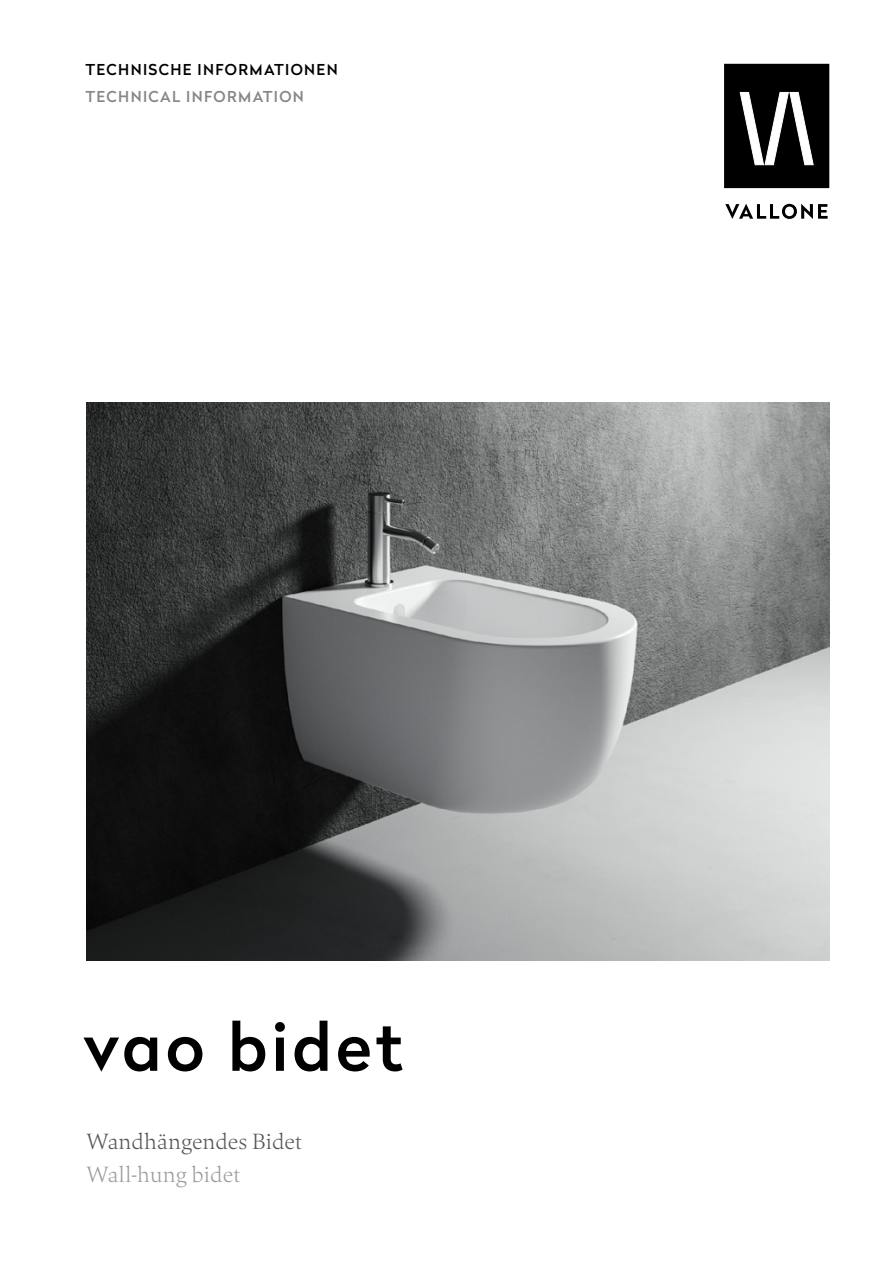
<style>
.page{position:relative;width:893px;height:1263px;background:#fff}
.page>*{position:absolute;margin:0;border:0;box-sizing:border-box;transform-origin:0 0}
.t1{font:500 66px "Radikal";letter-spacing:.06em;color:#000}
.t2{font:300 22.5px "Quant";color:#575756}
.t3{font:300 22.5px "Quant";color:#9d9d9c}
.t4{font:500 15px "Radikal";letter-spacing:.09em;color:#000}
.t5{font:500 15px "Radikal";letter-spacing:.09em;color:#878787}
</style>
<div class="page">
<svg style="left:725px;top:204px;width:103px;height:15px"></svg>
<div style="left:726px;top:65px;width:102px;height:121px;background:#000"></div>
<div style="left:724px;top:64px;width:105px;height:124px;border:3px solid #000"></div>
<svg style="left:740px;top:92px;width:74px;height:73px"></svg>
<img style="left:86px;top:403px;width:743px;height:557px">
<p class="t4" style="left:85px;top:59px;width:254px">TECHNISCHE INFORMATIONEN</p>
<p class="t5" style="left:85px;top:86px;width:220px">TECHNICAL INFORMATION</p>
<h1 class="t1" style="left:83px;top:999px;width:321px">vao bidet</h1>
<h2 class="t2" style="left:86px;top:1126px;width:217px">Wandhängendes Bidet</h2>
<h2 class="t3" style="left:86px;top:1159px;width:156px">Wall-hung bidet</h2>
</div>
